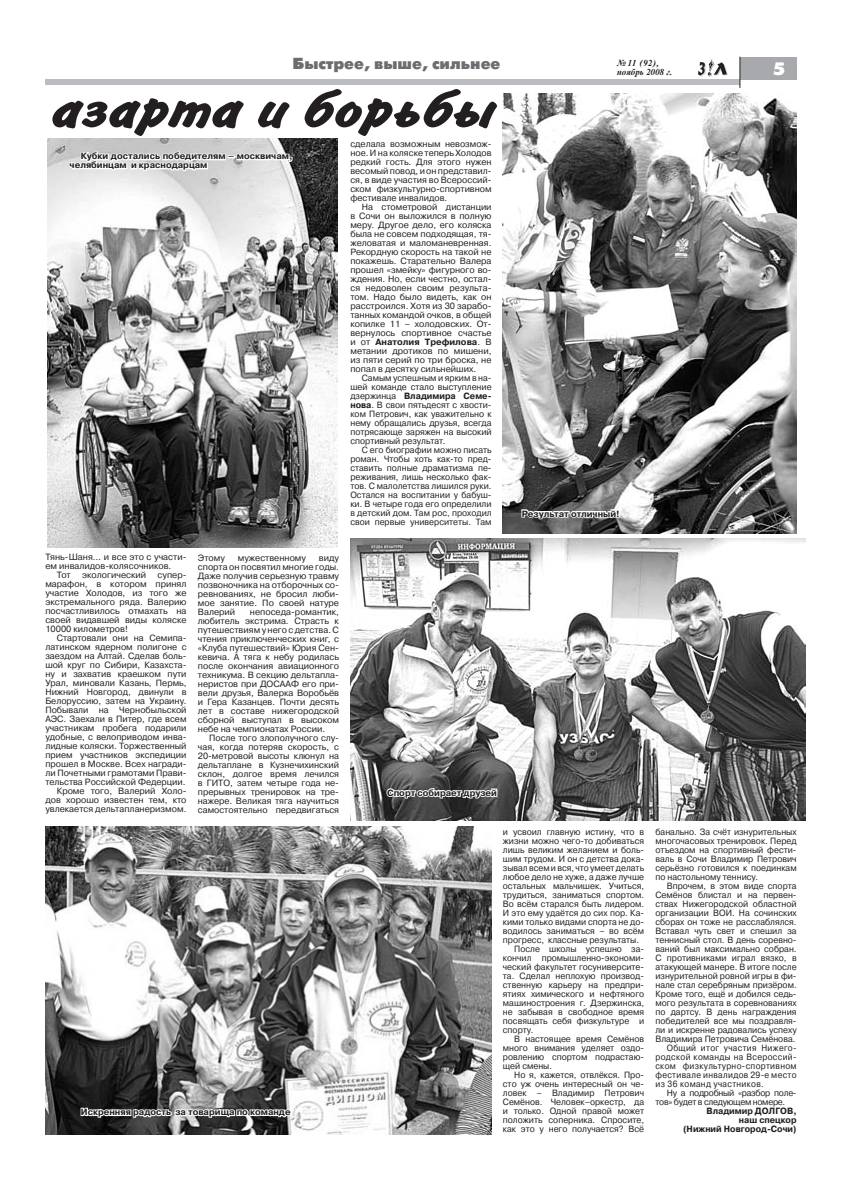
<style>
.page{position:relative;width:842px;height:1191px;background:#fff}
.page>*{position:absolute;margin:0;border:0;box-sizing:border-box;transform-origin:0 0}
.Заголовок_InformC{font:700 50px "Inform C";color:#231f20;scale:1.29 1}
.t1{font:700 18px "Futuris XC";color:#fff}
.Колонтитул{font:700 16px "Futuris XC";color:#6c6d70}
.ТЕКСТ{font:9px/9px "Pragmatica C";color:#231f20;text-align:justify}
.ТЕКСТ-2{font:9px/9px "Pragmatica C";color:#231f20;text-align:justify;scale:.96 1}
.подпись_фото{font:700 9px/9px "Pragmatica C";color:#231f20}
.ТЕКСТ-3{font:9px/9px "Pragmatica C";color:#231f20;text-align:justify;scale:.92 1}
.ТЕКСТ-4{font:9px/9px "Pragmatica C";letter-spacing:-.03em;color:#231f20;scale:.96 1}
.ТЕКСТ-5{font:700 9px "Pragmatica C";color:#231f20;scale:.96 1}
.t2{font:9px/9px "Times NR Cyr MT Bold Inclined";color:#231f20}
.s1{font-weight:700}
</style>
<div class="page">
<div style="left:45px;top:79px;width:695px;height:6px;background:#bcbdc0"></div>
<div style="left:740px;top:57px;width:57px;height:22px;background:#a8a9ad"></div>
<svg style="left:698px;top:60px;width:30px;height:16px"></svg>
<hr style="left:740px;top:57px;width:1px;height:31px;background:#231f20">
<img style="left:350px;top:539px;width:456px;height:282px">
<img style="left:48px;top:139px;width:289px;height:408px">
<img style="left:45px;top:827px;width:446px;height:307px">
<img style="left:502px;top:94px;width:295px;height:439px">
<svg style="left:80px;top:1098px;width:213px;height:26px"></svg>
<svg style="left:385px;top:779px;width:113px;height:28px"></svg>
<svg style="left:68px;top:143px;width:226px;height:36px"></svg>
<svg style="left:520px;top:500px;width:101px;height:22px"></svg>
<p class="Колонтитул" style="left:293px;top:55px;width:209px">Быстрее, выше, сильнее</p>
<p class="Заголовок_InformC" style="left:50px;top:82px;width:345px">азарта и борьбы</p>
<p class="подпись_фото" style="left:70px;top:152px;width:224px;text-indent:11px">Кубки достались победителям – москвичам, челябинцам и краснодарцам</p>
<p class="ТЕКСТ" style="left:45px;top:552px;width:143px">Тянь-Шаня… и все это с участи&shy;ем инвалидов-колясочников.</p>
<p class="ТЕКСТ" style="left:57px;top:570px;width:16px">Тот</p>
<p class="ТЕКСТ" style="left:82px;top:570px;width:65px">экологический</p>
<p class="ТЕКСТ" style="left:45px;top:570px;width:143px;text-indent:112px">супер&shy;марафон, в котором принял участие Холодов, из того же экстремального ряда. Валерию посчастливилось отмахать на своей видавшей виды коляске 10000 километров!</p>
<p class="ТЕКСТ" style="left:45px;top:633px;width:143px;text-indent:11px">Стартовали они на Семипа&shy;латинском ядерном полигоне с заездом на Алтай. Сделав боль&shy;шой круг по Сибири, Казахста&shy;ну и захватив краешком пути Урал, миновали Казань, Пермь, Нижний Новгород, двинули в Белоруссию, затем на Украину.<br>Побывали на Чернобыльской АЭС. Заехали в Питер, где всем участникам пробега подарили удобные, с велоприводом инва&shy;лидные коляски. Торжественный прием участников экспедиции прошел в Москве. Всех награди&shy;ли Почетными грамотами Прави&shy;тельства Российской Федерции.</p>
<p class="ТЕКСТ" style="left:45px;top:786px;width:143px;text-indent:11px">Кроме того, Валерий Холо&shy;дов хорошо известен тем, кто увлекается дельтапланеризмом.</p>
<p class="ТЕКСТ" style="left:198px;top:554px;width:29px">Этому</p>
<p class="ТЕКСТ" style="left:238px;top:554px;width:70px">мужественному</p>
<p class="ТЕКСТ" style="left:198px;top:554px;width:143px;text-indent:121px">виду спорта он посвятил многие годы.<br>Даже получив серьезную травму позвоночника на отборочных со&shy;ревнованиях, не бросил люби&shy;мое занятие. По своей натуре Валерий</p>
<p class="ТЕКСТ" style="left:198px;top:608px;width:143px;text-indent:52px">непоседа-романтик, любитель экстрима. Страсть к путешествиям у него с детства. С чтения приключенческих книг, с «Клуба путешествий» Юрия Сен&shy;кевича. А тяга к небу родилась после окончания авиационного техникума. В секцию дельтапла&shy;неристов при ДОСААФ его при&shy;вели друзья, Валерка Воробьёв и Гера Казанцев. Почти десять лет в составе нижегородской сборной выступал в высоком небе на чемпионатах России.</p>
<p class="ТЕКСТ" style="left:198px;top:734px;width:143px;text-indent:11px">После того злополучного слу&shy;чая, когда потеряв скорость, с 20-метровой высоты клюнул на дельтаплане в Кузнечихинский склон, долгое время лечился в ГИТО, затем четыре года не&shy;прерывных тренировок на тре&shy;нажере. Великая тяга научиться самостоятельно передвигаться</p>
<p class="ТЕКСТ" style="left:350px;top:139px;width:143px">сделала возможным невозмож&shy;ное. И на коляске теперь Холодов редкий гость. Для этого нужен весомый повод, и он представил&shy;ся, в виде участия во Всероссий&shy;ском физкультурно-спортивном фестивале инвалидов.</p>
<p class="ТЕКСТ" style="left:350px;top:202px;width:143px;text-indent:11px">На стометровой дистанции в Сочи он выложился в полную меру. Другое дело, его коляска была не совсем подходящая, тя&shy;желоватая и маломаневренная.<br>Рекордную скорость на такой не покажешь. Старательно Валера прошел «змейку» фигурного во&shy;ждения. Но, если честно, остал&shy;ся недоволен своим результа&shy;том. Надо было видеть, как он расстроился. Хотя из 30 зарабо&shy;танных командой очков, в общей копилке 11 – холодовских. От&shy;вернулось спортивное счастье и от <span class="s1">Анатолия Трефилова</span>. В метании дротиков по мишени, из пяти серий по три броска, не попал в десятку сильнейших.</p>
<p class="ТЕКСТ-2" style="left:350px;top:373px;width:149px;text-indent:11px">Самым успешным и ярким в на&shy;шей команде стало выступление дзержинца <span class="s1">Владимира Семе&shy;нова</span>. В свои пятьдесят с хвости&shy;ком Петрович, как уважительно к нему обращались друзья, всегда потрясающе заряжен на высокий спортивный результат.</p>
<p class="ТЕКСТ-2" style="left:350px;top:445px;width:149px;text-indent:11px">С его биографии можно писать роман. Чтобы хоть как-то пред&shy;ставить полные драматизма пе&shy;реживания, лишь несколько фак&shy;тов. С малолетства лишился руки.<br>Остался на воспитании у бабуш&shy;ки. В четыре года его определили в детский дом. Там рос, проходил свои первые университеты. Там</p>
<p class="подпись_фото" style="left:387px;top:788px;width:111px">Спорт собирает друзей</p>
<p class="t2" style="left:617px;top:58px;width:57px">№11 (92), ноябрь 2008 г.</p>
<h2 class="t1" style="left:773px;top:59px;width:14px">5</h2>
<p class="подпись_фото" style="left:522px;top:509px;width:100px">Результат отличный!</p>
<p class="подпись_фото" style="left:81px;top:1107px;width:211px">Искренняя радость за товарища по команде</p>
<p class="ТЕКСТ-2" style="left:503px;top:827px;width:149px">и усвоил главную истину, что в жизни можно чего-то добиваться лишь великим желанием и боль&shy;шим трудом. И он с детства дока&shy;зывал всем и вся, что умеет делать любое дело не хуже, а даже лучше остальных мальчишек. Учиться, трудиться, заниматься спортом.<br>Во всём старался быть лидером.<br>И это ему удаётся до сих пор. Ка&shy;кими только видами спорта не до&shy;водилось заниматься – во всём прогресс, классные результаты.</p>
<p class="ТЕКСТ-2" style="left:503px;top:944px;width:149px;text-indent:11px">После школы успешно за&shy;кончил промышленно-экономи&shy;ческий факультет госуниверсите&shy;та. Сделал неплохую производ&shy;ственную карьеру на предпри&shy;ятиях химического и нефтяного машиностроения г. Дзержинска, не забывая в свободное время посвящать себя физкультуре и спорту.</p>
<p class="ТЕКСТ-2" style="left:503px;top:1034px;width:149px;text-indent:11px">В настоящее время Семёнов много внимания уделяет оздо&shy;ровлению спортом подрастаю&shy;щей смены.</p>
<p class="ТЕКСТ-2" style="left:503px;top:1070px;width:149px;text-indent:11px">Но я, кажется, отвлёкся. Про&shy;сто уж очень интересный он че&shy;ловек – Владимир Петрович Семёнов. Человек–оркестр, да и только. Одной правой может положить соперника. Спросите, как это у него получается? Всё</p>
<p class="ТЕКСТ-2" style="left:655px;top:827px;width:149px">банально. За счёт изнурительных многочасовых тренировок. Перед отъездом на спортивный фести&shy;валь в Сочи Владимир Петрович серьёзно готовился к поединкам по настольному теннису.</p>
<p class="ТЕКСТ-2" style="left:655px;top:881px;width:149px;text-indent:11px">Впрочем, в этом виде спорта Семёнов блистал и на первен&shy;ствах Нижегородской областной организации ВОИ. На сочинских сборах он тоже не расслаблялся.<br>Вставал чуть свет и спешил за теннисный стол. В день соревно&shy;ваний был максимально собран.<br>С противниками играл вязко, в атакующей манере. В итоге после изнурительной ровной игры в фи&shy;нале стал серебряным призёром.<br>Кроме того, ещё и добился седь&shy;мого результата в соревнованиях по дартсу. В день награждения победителей все мы поздравля&shy;ли и искренне радовались успеху Владимира Петровича Семёнова.</p>
<p class="ТЕКСТ-3" style="left:655px;top:1043px;width:155px;text-indent:11px">Общий итог участия Нижего&shy;родской команды на Всероссий&shy;ском физкультурно-спортивном фестивале инвалидов 29-е место из 36 команд участников.</p>
<p class="ТЕКСТ-4" style="left:655px;top:1088px;width:149px;text-indent:11px">Ну а подробный «разбор поле&shy;тов» будет в следующем номере.</p>
<p class="ТЕКСТ-5" style="left:706px;top:1105px;width:96px">Владимир ДОЛГОВ,</p>
<p class="ТЕКСТ-5" style="left:739px;top:1114px;width:62px">наш спецкор</p>
<p class="ТЕКСТ-5" style="left:683px;top:1123px;width:120px">(Нижний Новгород-Сочи)</p>
</div>
